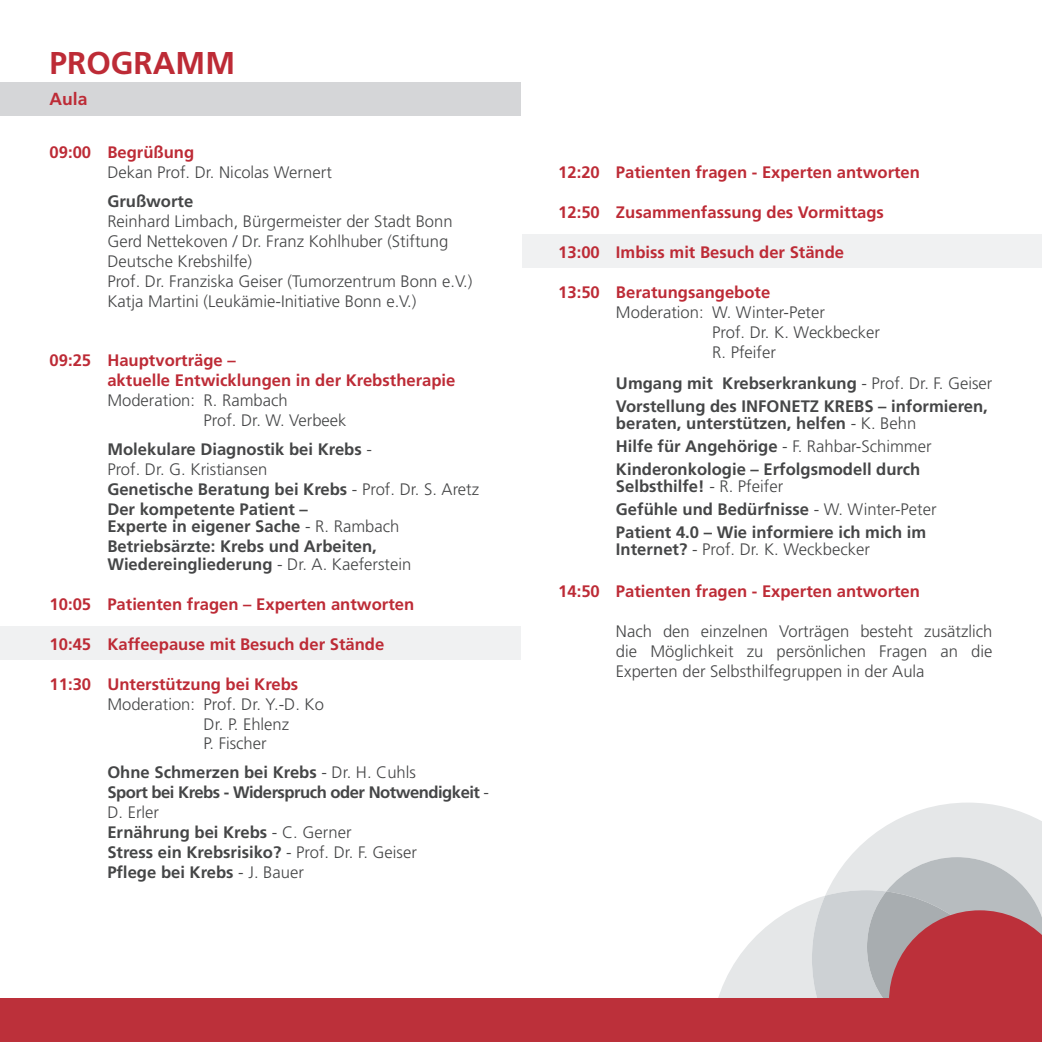
<style>
.page{position:relative;width:1042px;height:1042px;background:#fff}
.page>*{position:absolute;margin:0;border:0;box-sizing:border-box;transform-origin:0 0}
.t1{font:700 31.5px "Frutiger";color:#bd2b36}
.t2{font:700 17.5px "Frutiger";color:#bd2b36}
.t3{font:700 16.62px/19.9px "Frutiger";color:#454647}
.t4{font:300 16.62px/19.9px "Frutiger";color:#454647}
.t5{font:700 16.62px/19.9px "Frutiger";color:#bd2b36}
.s1{font-weight:300}
.s2{font-weight:700}
</style>
<div class="page">
<div style="left:0;top:82px;width:521px;height:33px;background:#d5d6d8"></div>
<div style="left:0;top:626px;width:521px;height:34px;background:#f0f1f2"></div>
<div style="left:522px;top:234px;width:520px;height:34px;background:#f0f1f2"></div>
<svg style="left:850px;top:802px;width:192px;height:55px;fill:#e5e7e8"></svg>
<svg style="left:718px;top:857px;width:324px;height:141px"></svg>
<div style="left:0;top:998px;width:1042px;height:44px;background:#bc303a"></div>
<h1 class="t1" style="left:50px;top:45px;width:187px">PROGRAMM</h1>
<p class="t2" style="left:50px;top:89px;width:39px">Aula</p>
<p class="t5" style="left:50px;top:142px;width:146px">09:00 Begrüßung</p>
<p class="t4" style="left:107px;top:162px;width:226px">Dekan Prof. Dr. Nicolas Wernert</p>
<p class="t3" style="left:107px;top:191px;width:87px">Grußworte</p>
<p class="t4" style="left:107px;top:211px;width:366px">Reinhard Limbach, Bürgermeister der Stadt Bonn Gerd Nettekoven / Dr. Franz Kohlhuber (Stiftung Deutsche Krebshilfe)<br>Prof. Dr. Franziska Geiser (Tumorzentrum Bonn e.V.)<br>Katja Martini (Leukämie-Initiative Bonn e.V.)</p>
<p class="t5" style="left:107px;top:350px;width:350px;text-indent:-58px">09:25 Hauptvorträge –<br>aktuelle Entwicklungen in der Krebstherapie</p>
<p class="t4" style="left:204px;top:391px;width:144px;text-indent:-96px">Moderation: R. Rambach<br>Prof. Dr. W. Verbeek</p>
<p class="t3" style="left:107px;top:439px;width:373px">Molekulare Diagnostik bei Krebs <span class="s1">-<br>Prof. Dr. G. Kristiansen<br></span>Genetische Beratung bei Krebs <span class="s1">- Prof. Dr. S. Aretz </span>Der kompetente Patient –</p>
<p class="t3" style="left:107px;top:516px;width:293px">Experte in eigener Sache <span class="s1">- R. Rambach<br></span>Betriebsärzte: Krebs und Arbeiten,</p>
<p class="t3" style="left:107px;top:554px;width:305px">Wiedereingliederung <span class="s1">- Dr. A. Kaeferstein</span></p>
<p class="t5" style="left:50px;top:594px;width:366px">10:05 Patienten fragen – Experten antworten</p>
<p class="t5" style="left:50px;top:634px;width:336px">10:45 Kaffeepause mit Besuch der Stände</p>
<p class="t5" style="left:50px;top:674px;width:250px">11:30 Unterstützung bei Krebs</p>
<p class="t4" style="left:204px;top:694px;width:122px;text-indent:-96px">Moderation: Prof. Dr. Y.-D. Ko<br>Dr. P. Ehlenz<br>P. Fischer</p>
<p class="t3" style="left:107px;top:762px;width:383px">Ohne Schmerzen bei Krebs <span class="s1">- Dr. H. Cuhls<br></span>Sport bei Krebs - Widerspruch oder Notwendigkeit <span class="s1">- D. Erler<br></span>Ernährung bei Krebs <span class="s1">- C. Gerner<br></span>Stress ein Krebsrisiko? <span class="s1">- Prof. Dr. F. Geiser<br></span>Pflege bei Krebs <span class="s1">- J. Bauer</span></p>
<p class="t5" style="left:558px;top:162px;width:363px">12:20 Patienten fragen - Experten antworten</p>
<p class="t5" style="left:558px;top:202px;width:327px">12:50 Zusammenfassung des Vormittags</p>
<p class="t5" style="left:558px;top:242px;width:287px">13:00 Imbiss mit Besuch der Stände</p>
<p class="t5" style="left:558px;top:282px;width:214px">13:50 Beratungsangebote</p>
<p class="t4" style="left:712px;top:302px;width:169px;text-indent:-96px">Moderation: W. Winter-Peter<br>Prof. Dr. K. Weckbecker<br>R. Pfeifer</p>
<p class="t3" style="left:616px;top:372px;width:378px;line-height:22.8px">Umgang mit Krebserkrankung <span class="s1">- Prof. Dr. F. Geiser<br></span>Vorstellung des INFONETZ KREBS – informieren,</p>
<p class="t3" style="left:616px;top:412px;width:317px;line-height:22.8px">beraten, unterstützen, helfen <span class="s1">- K. Behn<br></span>Hilfe für Angehörige <span class="s1">- F. Rahbar-Schimmer<br></span>Kinderonkologie – Erfolgsmodell durch</p>
<p class="t3" style="left:616px;top:475px;width:322px;line-height:22.8px">Selbsthilfe! <span class="s1">- R. Pfeifer<br></span>Gefühle und Bedürfnisse <span class="s1">- W. Winter-Peter<br></span>Patient 4.0 – Wie informiere ich mich im</p>
<p class="t4" style="left:616px;top:540px;width:256px"><span class="s2">Internet?</span> - Prof. Dr. K. Weckbecker</p>
<p class="t5" style="left:558px;top:581px;width:363px">14:50 Patienten fragen - Experten antworten</p>
<p class="t4" style="left:616px;top:621px;width:378px;text-align:justify">Nach den einzelnen Vorträgen besteht zusätzlich die Möglichkeit zu persönlichen Fragen an die Experten der Selbsthilfegruppen in der Aula</p>
</div>
